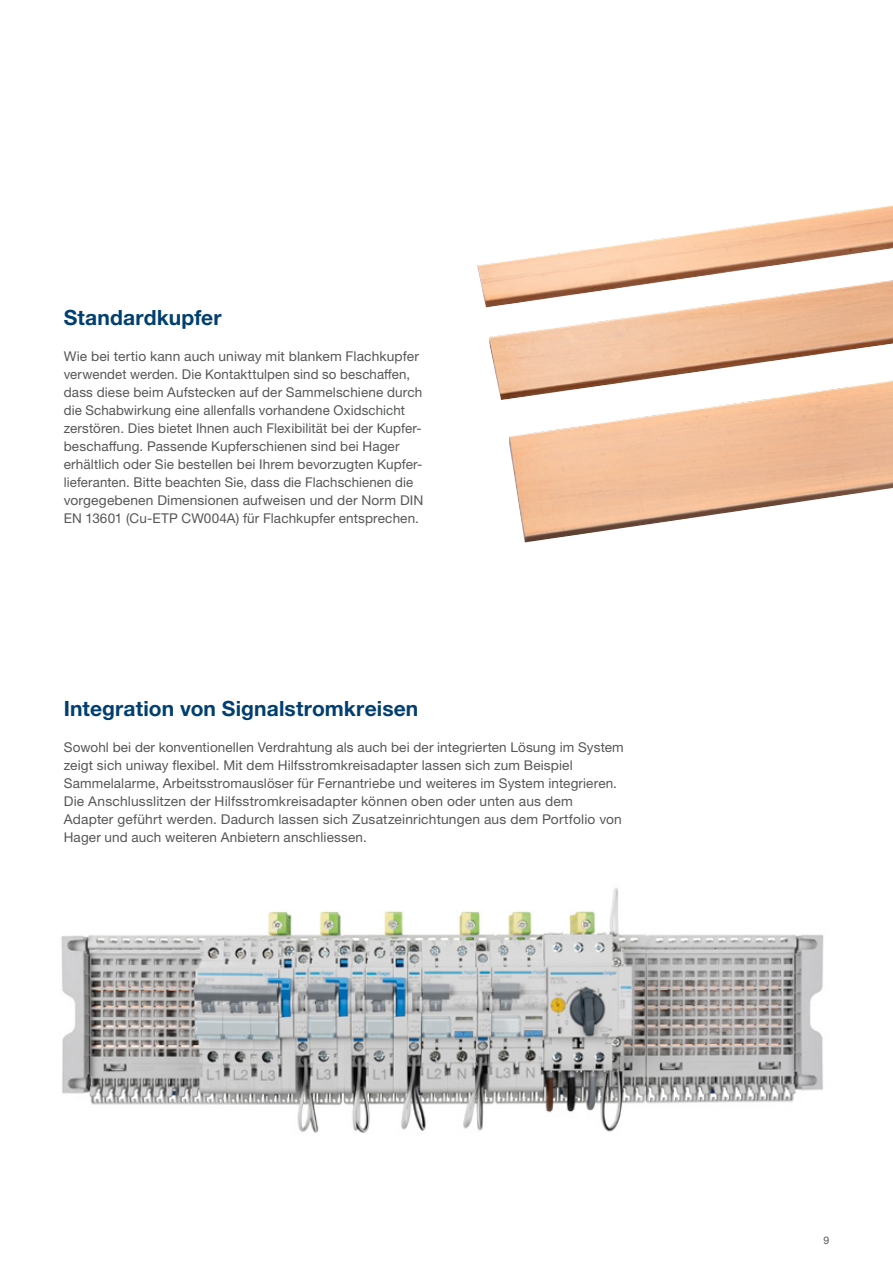
<style>
.page{position:relative;width:893px;height:1263px;background:#fff}
.page>*{position:absolute;margin:0;border:0;box-sizing:border-box;transform-origin:0 0}
.t1{font:700 21px "Helvetica Neue LTW1 G";letter-spacing:.005em;color:#003f6f}
.t2{font:13.5px/18px "Helvetica Neue LTW1 G";letter-spacing:.01em;color:#555756}
.t3{font:10.5px "Helvetica Neue LTW1 G";color:#555756}
</style>
<div class="page">
<img style="left:477px;top:205px;width:416px;height:337px">
<img style="left:61px;top:887px;width:763px;height:246px">
<h1 class="t1" style="left:64px;top:304px;width:159px">Standardkupfer</h1>
<p class="t2" style="left:64px;top:347px;width:361px">Wie bei tertio kann auch uniway mit blankem Flachkupfer verwendet werden. Die Kontakttulpen sind so beschaffen, dass diese beim Aufstecken auf der Sammelschiene durch die Schabwirkung eine allenfalls vorhandene Oxidschicht zerstören. Dies bietet Ihnen auch Flexibilität bei der Kupfer&shy;beschaffung. Passende Kupferschienen sind bei Hager erhältlich oder Sie bestellen bei Ihrem bevorzugten Kupfer&shy;lieferanten. Bitte beachten Sie, dass die Flachschienen die vorgegebenen Dimensionen aufweisen und der Norm DIN EN 13601 (Cu-ETP CW004A) für Flachkupfer entsprechen.</p>
<h1 class="t1" style="left:64px;top:696px;width:356px">Integration von Signalstromkreisen</h1>
<p class="t2" style="left:64px;top:738px;width:561px">Sowohl bei der konventionellen Verdrahtung als auch bei der integrierten Lösung im System zeigt sich uniway flexibel. Mit dem Hilfsstromkreisadapter lassen sich zum Beispiel Sammelalarme, Arbeitsstromauslöser für Fernantriebe und weiteres im System integrieren.<br>Die Anschlusslitzen der Hilfsstromkreisadapter können oben oder unten aus dem Adapter geführt werden. Dadurch lassen sich Zusatzeinrichtungen aus dem Portfolio von Hager und auch weiteren Anbietern anschliessen.</p>
<p class="t3" style="left:823px;top:1233px;width:7px">9</p>
</div>
